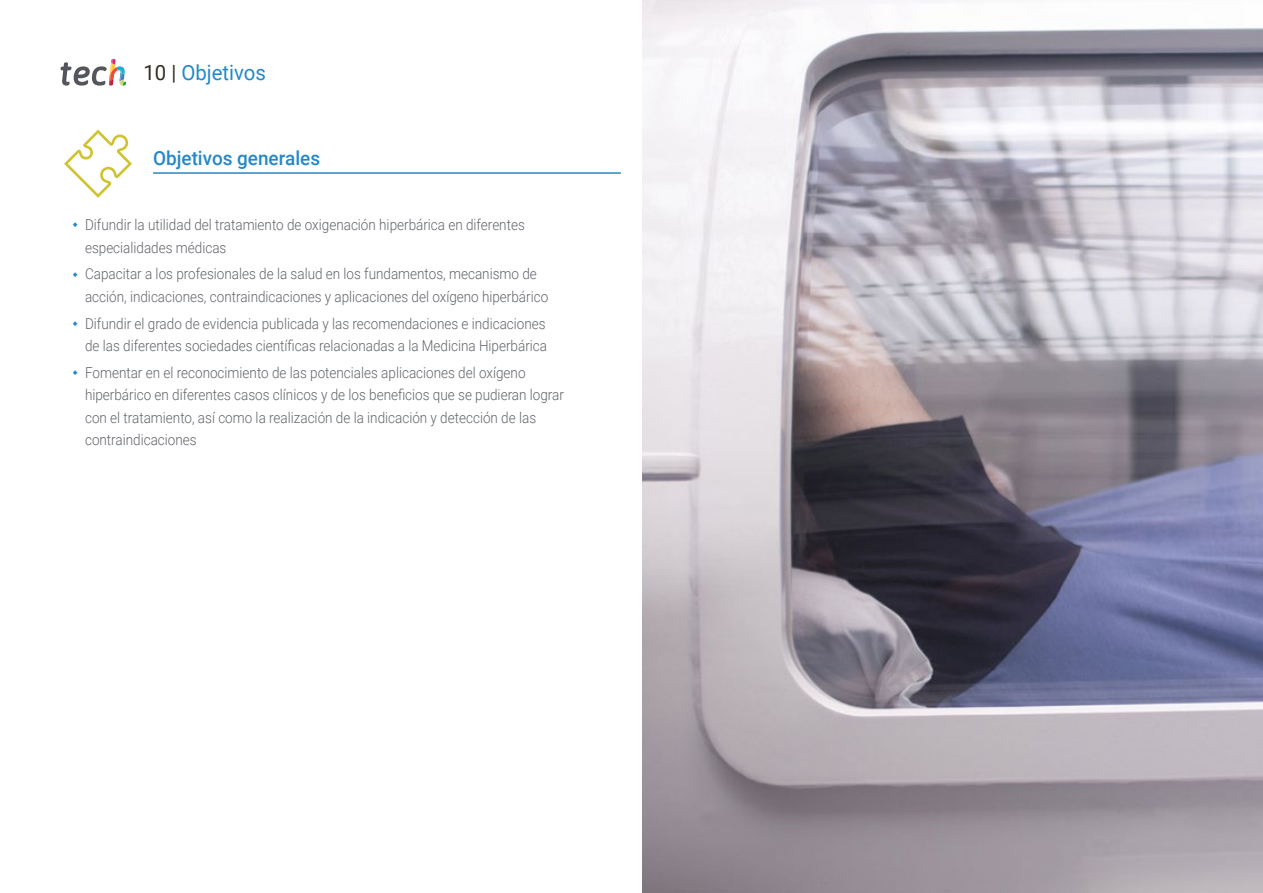
<style>
.page{position:relative;width:1263px;height:893px;background:#fff}
.page>*{position:absolute;margin:0;border:0;box-sizing:border-box;transform-origin:0 0}
.t1{font:21px "Roboto";color:#2488c9}
.t2{font:500 19.5px "Roboto";color:#2488c9}
.t3{font:300 15px/22.5px "Roboto";color:#61646a;scale:.9 1}
.s1{color:#312e20}
</style>
<div class="page">
<hr style="left:153px;top:173px;width:468px;height:1px;background:#2488c9">
<svg style="left:64px;top:130px;width:68px;height:68px"></svg>
<img style="left:642px;top:0;width:621px;height:893px">
<svg style="left:61px;top:59px;width:65px;height:27px"></svg>
<h1 class="t1" style="left:144px;top:57px;width:124px"><span class="s1">10 |</span> Objetivos</h1>
<h2 class="t2" style="left:153px;top:144px;width:169px">Objetivos generales</h2>
<p class="t3" style="left:85px;top:213px;width:490px">Difundir la utilidad del tratamiento de oxigenación hiperbárica en diferentes especialidades médicas</p>
<p class="t3" style="left:85px;top:262px;width:516px">Capacitar a los profesionales de la salud en los fundamentos, mecanismo de acción, indicaciones, contraindicaciones y aplicaciones del oxígeno hiperbárico</p>
<p class="t3" style="left:85px;top:311px;width:515px">Difundir el grado de evidencia publicada y las recomendaciones e indicaciones de las diferentes sociedades científicas relacionadas a la Medicina Hiperbárica</p>
<p class="t3" style="left:85px;top:361px;width:534px">Fomentar en el reconocimiento de las potenciales aplicaciones del oxígeno hiperbárico en diferentes casos clínicos y de los beneficios que se pudieran lograr con el tratamiento, así como la realización de la indicación y detección de las contraindicaciones</p>
</div>
